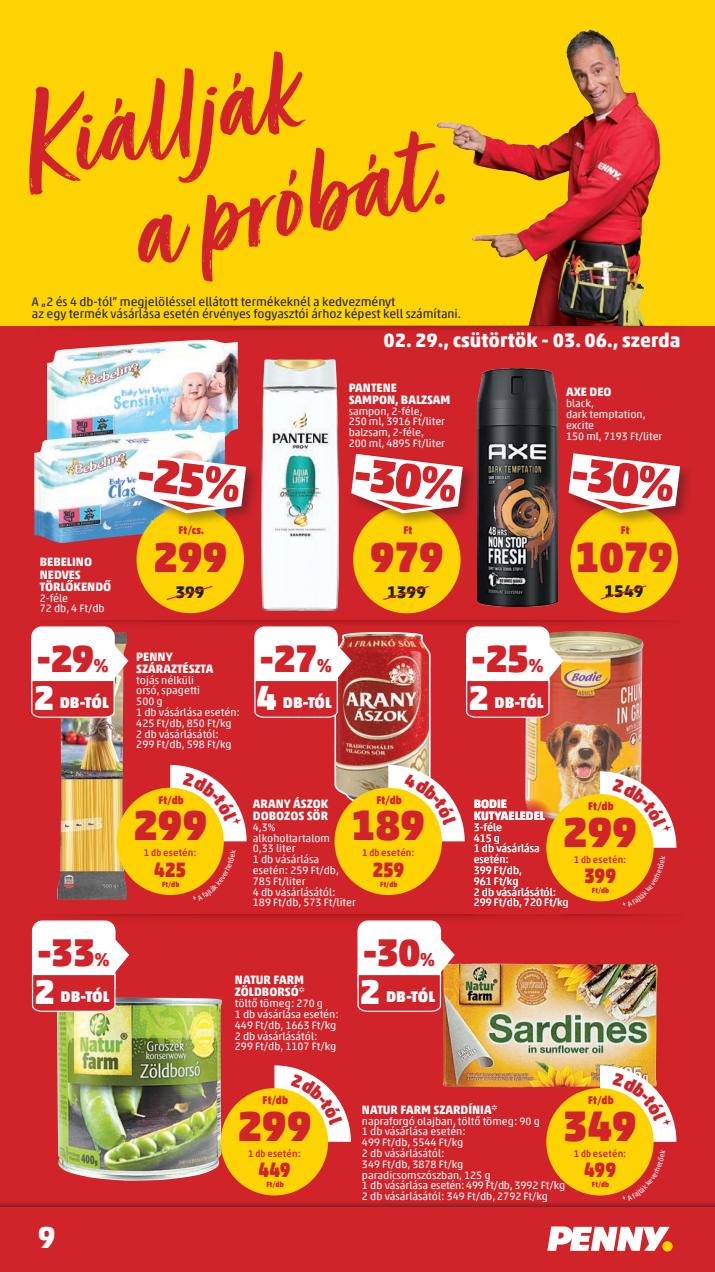
<style>
.page{position:relative;width:715px;height:1272px;background:#fff}
.page>*{position:absolute;margin:0;border:0;box-sizing:border-box;transform-origin:0 0}
.t1{font:137.1px/107.7px "Turbinado Bold Pro";color:#d1232a}
.t2{font:900 47.25px "Akko For Penny";color:#d1232a}
.t3{font:900 42.9px "Akko For Penny";letter-spacing:-.01em;color:#d1232a}
.t4{font:900 38.7px "Akko For Penny";letter-spacing:-.025em;color:#d1232a}
.t5{font:900 35.1px "Akko For Penny";color:#fff}
.t6{font:700 30.9px "Akko For Penny";color:#fff}
.t7{font:900 21px "Akko For Penny";letter-spacing:-.01em;color:#d1232a;scale:.88 1}
.t8{font:700 19.65px "Akko For Penny";color:#fff}
.t9{font:700 16.95px "Akko For Penny";color:#231f20}
.t10{font:900 15.6px "Akko For Penny";color:#fff}
.t11{font:12.3px/12.3px "Akko For Penny";color:#231f20}
.t12{font:700 12.15px/12.1px "Akko For Penny";color:#fff}
.t13{font:900 11.25px "Akko For Penny";letter-spacing:.025em;color:#d1232a;scale:.88 1}
.t14{font:10.8px/10.8px "Akko For Penny";color:#fff}
.t15{font:500 9.75px "Akko For Penny";letter-spacing:.02em;color:#d1232a}
.t16{font:900 7.5px "Akko For Penny";letter-spacing:.03em;color:#d1232a;scale:.88 1}
.s1{font-size:18.9px}
</style>
<div class="page">
<div style="left:0;top:0;width:714px;height:1271px;background:#d1232a"></div>
<div style="left:0;top:0;width:714px;height:326px;background:#fed304"></div>
<img style="left:352px;top:29px;width:321px;height:297px">
<svg style="left:55px;top:620px;width:613px;height:4px"></svg>
<svg style="left:55px;top:326px;width:613px;height:4px"></svg>
<svg style="left:55px;top:914px;width:613px;height:5px"></svg>
<img style="left:563px;top:631px;width:80px;height:165px">
<img style="left:477px;top:368px;width:80px;height:239px">
<img style="left:261px;top:360px;width:77px;height:250px">
<img style="left:47px;top:340px;width:191px;height:97px">
<img style="left:34px;top:429px;width:191px;height:114px">
<img style="left:57px;top:997px;width:165px;height:183px">
<img style="left:442px;top:963px;width:215px;height:124px">
<img style="left:57px;top:718px;width:69px;height:181px">
<div style="left:220px;top:960px;width:133px;height:107px;background:#d1232a"></div>
<div style="left:458px;top:784px;width:125px;height:139px;background:#d1232a"></div>
<div style="left:546px;top:794px;width:107px;height:107px;background:#fed304;border-radius:50%"></div>
<div style="left:334px;top:787px;width:108px;height:108px;background:#fed304;border-radius:50%"></div>
<div style="left:353px;top:506px;width:107px;height:107px;background:#fed304;border-radius:50%"></div>
<svg style="left:383px;top:586px;width:46px;height:15px"></svg>
<div style="left:349px;top:452px;width:127px;height:75px;background:#231f20;opacity:.4"></div>
<svg style="left:351px;top:454px;width:111px;height:59px"></svg>
<div style="left:570px;top:505px;width:107px;height:107px;background:#fed304;border-radius:50%"></div>
<svg style="left:600px;top:585px;width:47px;height:15px"></svg>
<div style="left:566px;top:451px;width:128px;height:76px;background:#231f20;opacity:.4"></div>
<svg style="left:568px;top:453px;width:112px;height:60px"></svg>
<div style="left:136px;top:506px;width:108px;height:107px;background:#fed304;border-radius:50%"></div>
<svg style="left:166px;top:585px;width:47px;height:15px"></svg>
<div style="left:133px;top:452px;width:127px;height:75px;background:#231f20;opacity:.4"></div>
<svg style="left:134px;top:454px;width:112px;height:59px;background:#e6dadc"></svg>
<div style="left:546px;top:1088px;width:107px;height:107px;background:#fed304;border-radius:50%"></div>
<div style="left:116px;top:787px;width:108px;height:108px;background:#fed304;border-radius:50%"></div>
<div style="left:221px;top:1088px;width:107px;height:107px;background:#fed304;border-radius:50%"></div>
<svg style="left:357px;top:920px;width:97px;height:92px"></svg>
<svg style="left:31px;top:626px;width:97px;height:92px"></svg>
<svg style="left:31px;top:920px;width:98px;height:92px"></svg>
<div style="left:0;top:1200px;width:714px;height:71px;background:#231f20;opacity:.5"></div>
<div style="left:0;top:1207px;width:714px;height:64px;background:#d1232a"></div>
<div style="left:662px;top:1241px;width:10px;height:10px;background:#fed304;border-radius:50%"></div>
<svg style="left:547px;top:1226px;width:122px;height:24px"></svg>
<svg style="left:621px;top:856px;width:32px;height:41px"></svg>
<svg style="left:599px;top:771px;width:77px;height:76px"></svg>
<img style="left:254px;top:626px;width:309px;height:215px">
<svg style="left:621px;top:1150px;width:44px;height:51px"></svg>
<svg style="left:599px;top:1065px;width:77px;height:76px"></svg>
<svg style="left:192px;top:849px;width:32px;height:42px"></svg>
<svg style="left:170px;top:765px;width:76px;height:76px"></svg>
<svg style="left:274px;top:1065px;width:77px;height:76px"></svg>
<h1 class="t1" style="left:102px;top:88px;width:324px;text-indent:-90px;rotate:-12deg">Kiállják<br>a próbát.</h1>
<p class="t11" style="left:32px;top:295px;width:430px">A „2 és 4 db-tól” megjelöléssel ellátott termékeknél a kedvezményt<br>az egy termék vásárlása esetén érvényes fogyasztói árhoz képest kell számítani.</p>
<h3 class="t8" style="left:383px;top:328px;width:298px">02. 29., csütörtök - 03. 06., szerda</h3>
<p class="t12" style="left:40px;top:556px;width:73px">BEBELINO<br>NEDVES<br>TÖRLŐKENDŐ</p>
<p class="t14" style="left:40px;top:592px;width:66px">2-féle<br>72 db, 4 Ft/db</p>
<h3 class="t4" style="left:36px;top:634px;width:74px">-29<span class="s1">%</span></h3>
<h3 class="t5" style="left:33px;top:676px;width:22px">2</h3>
<h3 class="t10" style="left:60px;top:693px;width:50px">DB-TÓL</h3>
<h3 class="t4" style="left:37px;top:928px;width:74px">-33<span class="s1">%</span></h3>
<h3 class="t5" style="left:34px;top:970px;width:22px">2</h3>
<h3 class="t10" style="left:60px;top:987px;width:50px">DB-TÓL</h3>
<h3 class="t6" style="left:38px;top:1217px;width:19px">9</h3>
<p class="t12" style="left:348px;top:381px;width:103px">PANTENE<br>SAMPON, BALZSAM</p>
<p class="t14" style="left:348px;top:405px;width:98px">sampon, 2-féle,<br>250 ml, 3916 Ft/liter balzsam, 2-féle,<br>200 ml, 4895 Ft/liter</p>
<p class="t12" style="left:566px;top:386px;width:47px">AXE DEO</p>
<p class="t14" style="left:566px;top:398px;width:98px">black,<br>dark temptation, excite<br>150 ml, 7193 Ft/liter</p>
<h2 class="t2" style="left:141px;top:444px;width:106px;rotate:7deg">-25%</h2>
<h2 class="t2" style="left:357px;top:444px;width:106px;rotate:7deg">-30%</h2>
<h2 class="t2" style="left:574px;top:443px;width:106px;rotate:7deg">-30%</h2>
<p class="t13" style="left:178px;top:523px;width:31px">Ft/cs.</p>
<p class="t13" style="left:403px;top:523px;width:12px">Ft</p>
<p class="t13" style="left:620px;top:523px;width:12px">Ft</p>
<h3 class="t3" style="left:153px;top:531px;width:76px">299</h3>
<h3 class="t3" style="left:369px;top:531px;width:76px">979</h3>
<h3 class="t3" style="left:575px;top:530px;width:100px">1079</h3>
<h3 class="t9" style="left:175px;top:581px;width:31px">399</h3>
<h3 class="t9" style="left:387px;top:581px;width:40px">1399</h3>
<h3 class="t9" style="left:604px;top:581px;width:40px">1549</h3>
<p class="t12" style="left:136px;top:650px;width:79px">PENNY<br>SZÁRAZTÉSZTA</p>
<p class="t14" style="left:136px;top:674px;width:105px">tojás nélküli<br>orsó, spagetti<br>500 g<br>1 db vásárlása esetén:<br>425 Ft/db, 850 Ft/kg<br>2 db vásárlásától:<br>299 Ft/db, 598 Ft/kg</p>
<h3 class="t4" style="left:259px;top:634px;width:74px">-27<span class="s1">%</span></h3>
<h3 class="t5" style="left:256px;top:676px;width:22px">4</h3>
<h3 class="t10" style="left:283px;top:693px;width:50px">DB-TÓL</h3>
<p class="t13" style="left:158px;top:793px;width:31px">Ft/db</p>
<h3 class="t3" style="left:133px;top:799px;width:76px">299</h3>
<p class="t15" style="left:144px;top:846px;width:54px">1 db esetén:</p>
<h3 class="t7" style="left:154px;top:856px;width:38px">425</h3>
<p class="t16" style="left:162px;top:879px;width:21px">Ft/db</p>
<p class="t13" style="left:376px;top:793px;width:31px">Ft/db</p>
<p class="t12" style="left:253px;top:797px;width:77px">ARANY ÁSZOK<br>DOBOZOS SÖR</p>
<p class="t14" style="left:253px;top:821px;width:105px">4,3%<br>alkoholtartalom<br>0,33 liter<br>1 db vásárlása esetén: 259 Ft/db,<br>785 Ft/liter<br>4 db vásárlásától:<br>189 Ft/db, 573 Ft/liter</p>
<h3 class="t3" style="left:351px;top:799px;width:76px">189</h3>
<p class="t15" style="left:362px;top:846px;width:54px">1 db esetén:</p>
<h3 class="t7" style="left:372px;top:856px;width:38px">259</h3>
<p class="t16" style="left:380px;top:879px;width:21px">Ft/db</p>
<h3 class="t4" style="left:362px;top:928px;width:74px">-30<span class="s1">%</span></h3>
<p class="t12" style="left:235px;top:973px;width:71px">NATUR FARM<br>ZÖLDBORSÓ*</p>
<p class="t14" style="left:235px;top:997px;width:105px">töltő tömeg: 270 g<br>1 db vásárlása esetén:<br>449 Ft/db, 1663 Ft/kg<br>2 db vásárlásától:<br>299 Ft/db, 1107 Ft/kg</p>
<h3 class="t5" style="left:359px;top:970px;width:22px">2</h3>
<h3 class="t10" style="left:386px;top:987px;width:50px">DB-TÓL</h3>
<h3 class="t4" style="left:471px;top:634px;width:74px">-25<span class="s1">%</span></h3>
<h3 class="t5" style="left:468px;top:676px;width:22px">2</h3>
<h3 class="t10" style="left:494px;top:693px;width:50px">DB-TÓL</h3>
<p class="t12" style="left:473px;top:797px;width:73px">BODIE<br>KUTYAELEDEL</p>
<p class="t14" style="left:473px;top:821px;width:97px">3-féle<br>415 g<br>1 db vásárlása esetén:<br>399 Ft/db,<br>961 Ft/kg<br>2 db vásárlásától:<br>299 Ft/db, 720 Ft/kg</p>
<p class="t13" style="left:588px;top:799px;width:31px">Ft/db</p>
<h3 class="t3" style="left:562px;top:805px;width:76px">299</h3>
<p class="t15" style="left:573px;top:853px;width:54px">1 db esetén:</p>
<h3 class="t7" style="left:584px;top:863px;width:38px">399</h3>
<p class="t16" style="left:591px;top:886px;width:21px">Ft/db</p>
<p class="t13" style="left:262px;top:1093px;width:31px">Ft/db</p>
<h3 class="t3" style="left:237px;top:1099px;width:76px">299</h3>
<p class="t15" style="left:248px;top:1147px;width:54px">1 db esetén:</p>
<h3 class="t7" style="left:258px;top:1157px;width:38px">449</h3>
<p class="t16" style="left:266px;top:1180px;width:21px">Ft/db</p>
<p class="t13" style="left:588px;top:1093px;width:31px">Ft/db</p>
<p class="t12" style="left:362px;top:1103px;width:137px">NATUR FARM SZARDÍNIA*</p>
<p class="t14" style="left:362px;top:1115px;width:205px">napraforgó olajban, töltő tömeg: 90 g<br>1 db vásárlása esetén:<br>499 Ft/db, 5544 Ft/kg<br>2 db vásárlásától:<br>349 Ft/db, 3878 Ft/kg paradicsomszószban, 125 g<br>1 db vásárlása esetén: 499 Ft/db, 3992 Ft/kg<br>2 db vásárlásától: 349 Ft/db, 2792 Ft/kg</p>
<h3 class="t3" style="left:562px;top:1099px;width:76px">349</h3>
<p class="t15" style="left:573px;top:1147px;width:54px">1 db esetén:</p>
<h3 class="t7" style="left:584px;top:1157px;width:38px">499</h3>
<p class="t16" style="left:591px;top:1180px;width:21px">Ft/db</p>
</div>
